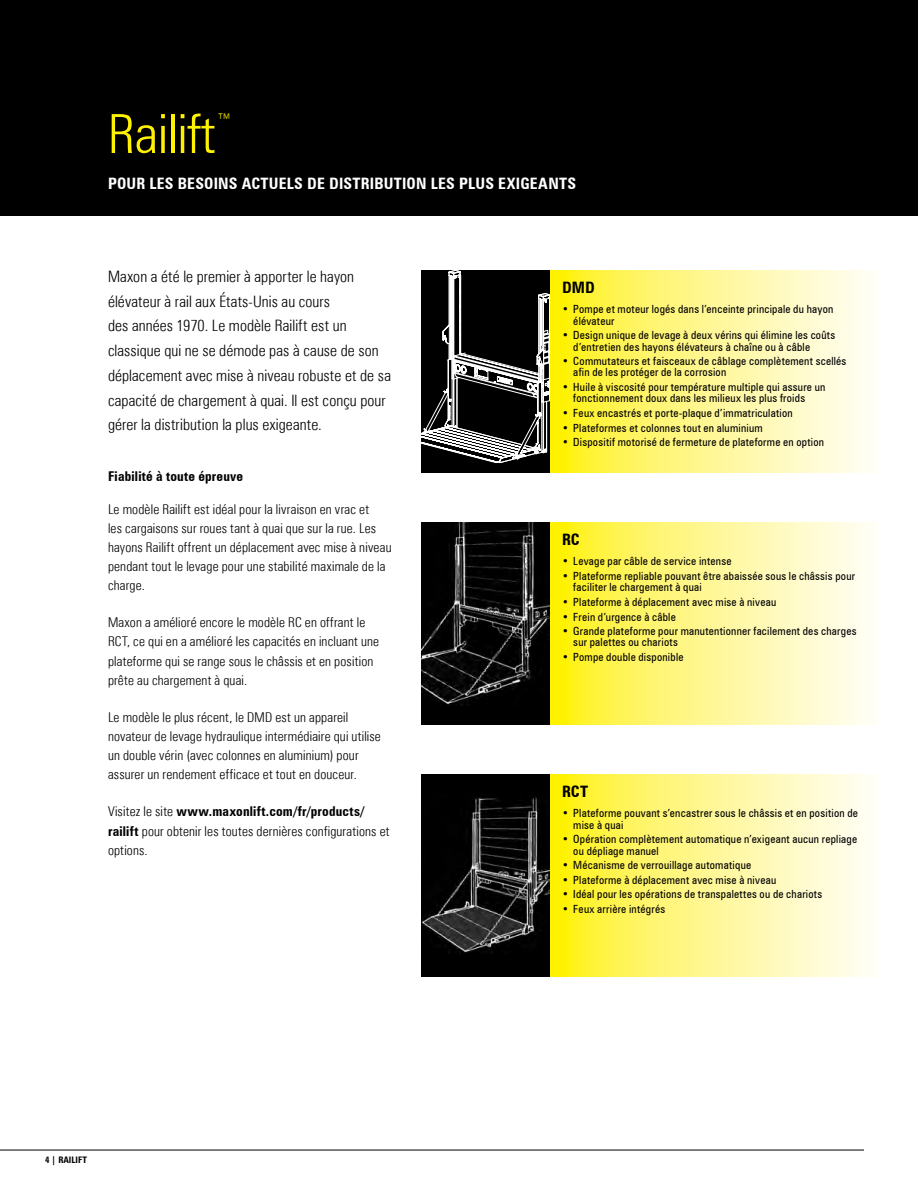
<style>
.page{position:relative;width:918px;height:1188px;background:#fff}
.page>*{position:absolute;margin:0;border:0;box-sizing:border-box;transform-origin:0 0}
.t1{font:300 condensed 54px "Zurich BT";color:#fff200}
.t2{font:300 condensed 20.25px "Zurich BT";color:#fff200}
.t3{font:300 condensed 15.75px/24.8px "Zurich BT";letter-spacing:.005em;color:#000}
.t4{font:700 condensed 15.75px "Zurich BT";letter-spacing:.015em;color:#fff}
.t5{font:700 condensed 15.75px "Zurich BT";letter-spacing:.005em;color:#000}
.t6{font:300 condensed 13.5px/19.2px "Zurich BT";letter-spacing:.01em;color:#000}
.t7{font:700 condensed 13.5px "Zurich BT";letter-spacing:.015em;color:#000}
.t8{font:condensed 11.25px/11.2px "Zurich BT";letter-spacing:.02em;color:#000}
.t9{font:700 condensed 9px "Zurich BT";color:#000}
.s1{font-weight:700}
</style>
<div class="page">
<div style="left:0;top:0;width:918px;height:216px;background:#000"></div>
<div style="left:421px;top:522px;width:130px;height:202px;background:#000"></div>
<img style="left:421px;top:522px;width:130px;height:184px">
<div style="left:421px;top:774px;width:130px;height:202px;background:#000"></div>
<img style="left:422px;top:795px;width:129px;height:159px">
<div style="left:421px;top:270px;width:130px;height:203px;background:#000"></div>
<svg style="left:421px;top:270px;width:130px;height:193px"></svg>
<svg style="left:551px;top:270px;width:319px;height:202px;background:#fff78d"></svg>
<svg style="left:551px;top:522px;width:319px;height:202px;background:#fff78d"></svg>
<svg style="left:551px;top:774px;width:319px;height:202px;background:#fff78d"></svg>
<hr style="left:0;top:1150px;width:864px;height:1px;background:#000">
<h1 class="t1" style="left:108px;top:101px;width:109px">Railift</h1>
<h2 class="t2" style="left:216px;top:109px;width:18px">™</h2>
<h3 class="t4" style="left:108px;top:174px;width:470px">POUR LES BESOINS ACTUELS DE DISTRIBUTION LES PLUS EXIGEANTS</h3>
<p class="t3" style="left:108px;top:264px;width:285px">Maxon a été le premier à apporter le hayon élévateur à rail aux États-Unis au cours<br>des années 1970. Le modèle Railift est un classique qui ne se démode pas à cause de son déplacement avec mise à niveau robuste et de sa capacité de chargement à quai. Il est conçu pour gérer la distribution la plus exigeante.</p>
<p class="t7" style="left:108px;top:468px;width:137px">Fiabilité à toute épreuve</p>
<p class="t6" style="left:108px;top:499px;width:285px">Le modèle Railift est idéal pour la livraison en vrac et<br>les cargaisons sur roues tant à quai que sur la rue. Les hayons Railift offrent un déplacement avec mise à niveau pendant tout le levage pour une stabilité maximale de la charge.</p>
<p class="t6" style="left:108px;top:613px;width:273px">Maxon a amélioré encore le modèle RC en offrant le RCT, ce qui en a amélioré les capacités en incluant une plateforme qui se range sous le châssis et en position prête au chargement à quai.</p>
<p class="t6" style="left:108px;top:707px;width:274px">Le modèle le plus récent, le DMD est un appareil novateur de levage hydraulique intermédiaire qui utilise un double vérin (avec colonnes en aluminium) pour assurer un rendement efficace et tout en douceur.</p>
<p class="t6" style="left:108px;top:802px;width:283px">Visitez le site <span class="s1">www.maxonlift.com/fr/products/ railift</span> pour obtenir les toutes dernières configurations et options.</p>
<h3 class="t5" style="left:562px;top:278px;width:34px">DMD</h3>
<p class="t8" style="left:573px;top:304px;width:262px;text-indent:-11px">• Pompe et moteur logés dans l’enceinte principale du hayon élévateur</p>
<p class="t8" style="left:573px;top:330px;width:264px;text-indent:-11px">• Design unique de levage à deux vérins qui élimine les coûts d’entretien des hayons élévateurs à chaîne ou à câble</p>
<p class="t8" style="left:573px;top:356px;width:275px;text-indent:-11px">• Commutateurs et faisceaux de câblage complètement scellés afin de les protéger de la corrosion</p>
<p class="t8" style="left:573px;top:381px;width:254px;text-indent:-11px">• Huile à viscosité pour température multiple qui assure un fonctionnement doux dans les milieux les plus froids</p>
<p class="t8" style="left:562px;top:407px;width:232px">• Feux encastrés et porte-plaque d’immatriculation</p>
<p class="t8" style="left:562px;top:422px;width:202px">• Plateformes et colonnes tout en aluminium</p>
<p class="t8" style="left:562px;top:437px;width:264px">• Dispositif motorisé de fermeture de plateforme en option</p>
<h3 class="t5" style="left:562px;top:530px;width:19px">RC</h3>
<p class="t8" style="left:562px;top:556px;width:171px">• Levage par câble de service intense</p>
<p class="t8" style="left:573px;top:570px;width:283px;text-indent:-11px">• Plateforme repliable pouvant être abaissée sous le châssis pour faciliter le chargement à quai</p>
<p class="t8" style="left:562px;top:596px;width:216px">• Plateforme à déplacement avec mise à niveau</p>
<p class="t8" style="left:562px;top:611px;width:115px">• Frein d’urgence à câble</p>
<p class="t8" style="left:573px;top:626px;width:285px;text-indent:-11px">• Grande plateforme pour manutentionner facilement des charges sur palettes ou chariots</p>
<p class="t8" style="left:562px;top:651px;width:123px">• Pompe double disponible</p>
<h3 class="t5" style="left:562px;top:782px;width:28px">RCT</h3>
<p class="t8" style="left:573px;top:808px;width:286px;text-indent:-11px">• Plateforme pouvant s’encastrer sous le châssis et en position de mise à quai</p>
<p class="t8" style="left:573px;top:834px;width:285px;text-indent:-11px">• Opération complètement automatique n’exigeant aucun repliage ou dépliage manuel</p>
<p class="t8" style="left:562px;top:860px;width:191px">• Mécanisme de verrouillage automatique</p>
<p class="t8" style="left:562px;top:874px;width:216px">• Plateforme à déplacement avec mise à niveau</p>
<p class="t8" style="left:562px;top:889px;width:262px">• Idéal pour les opérations de transpalettes ou de chariots</p>
<p class="t8" style="left:562px;top:903px;width:105px">• Feux arrière intégrés</p>
<p class="t9" style="left:45px;top:1155px;width:43px">4 | RAILIFT</p>
</div>
